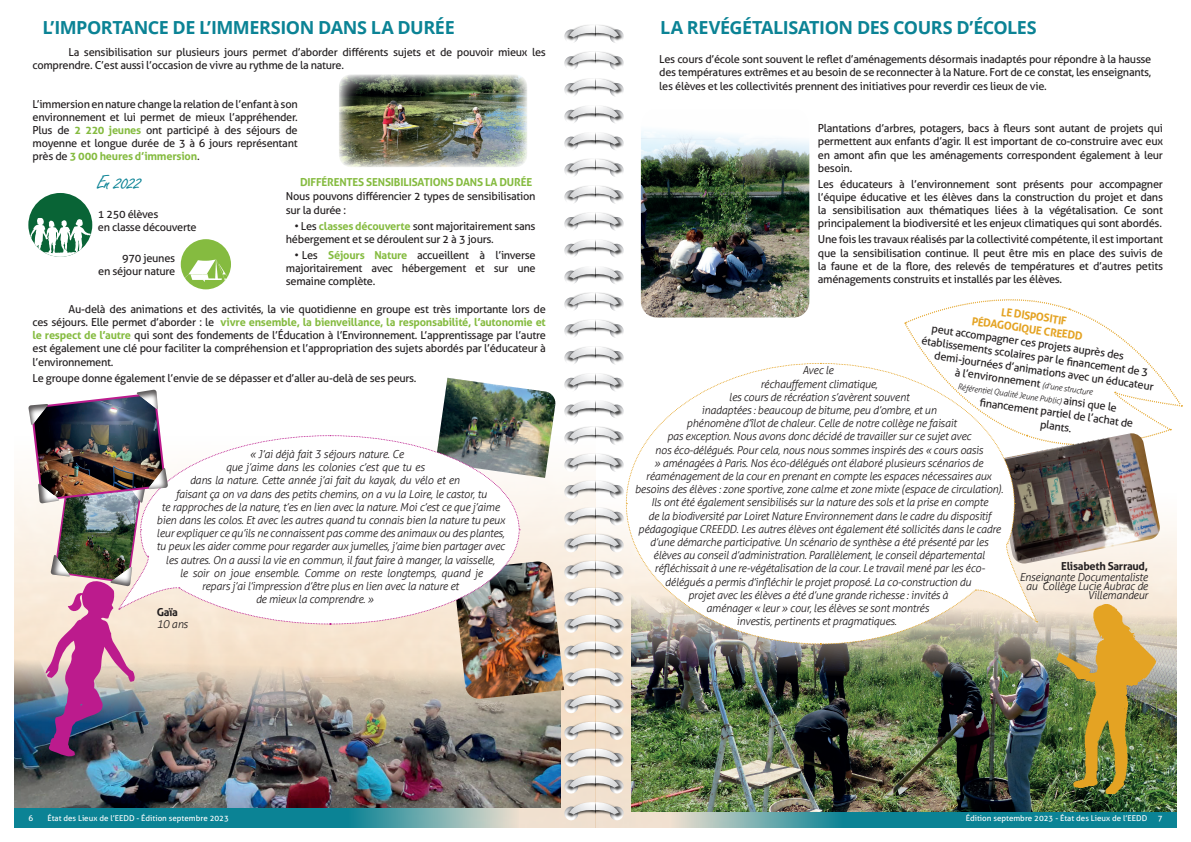
<style>
.page{position:relative;width:1191px;height:842px;background:#fff}
.page>*{position:absolute;margin:0;border:0;box-sizing:border-box;transform-origin:0 0}
.t1{font:21px "Freestyle Script";letter-spacing:-.025em;color:#0b8395}
.t2{font:700 18px "Open Sans";letter-spacing:-.03em;color:#0b8395}
.t3{font:11px/13.2px "Aller";letter-spacing:-.025em;color:#231f20;text-align:justify}
.t4{font:italic 300 11px/13.2px "Aller";letter-spacing:-.025em;color:#231f20;text-align:right}
.t5{font:700 11px "Aller";letter-spacing:-.015em;color:#85bb40}
.t6{font:700 11px/13.2px "Aller";color:#e4a323}
.t7{font:700 11px "Aller";letter-spacing:-.025em;color:#231f20}
.t8{font:8px "Aller";color:#fff}
.t9{font:italic 300 8px "Aller";color:#231f20}
.s1{font-weight:700;color:#85bb40}
</style>
<div class="page">
<img style="left:14px;top:150px;width:796px;height:678px">
<img style="left:564px;top:151px;width:60px;height:7px">
<img style="left:564px;top:158px;width:60px;height:27px">
<img style="left:564px;top:185px;width:60px;height:27px">
<img style="left:564px;top:212px;width:60px;height:26px">
<img style="left:564px;top:238px;width:60px;height:27px">
<img style="left:564px;top:265px;width:60px;height:1px">
<img style="left:564px;top:660px;width:60px;height:7px">
<img style="left:564px;top:667px;width:60px;height:27px">
<img style="left:564px;top:694px;width:60px;height:27px">
<img style="left:564px;top:721px;width:60px;height:26px">
<img style="left:564px;top:747px;width:60px;height:27px">
<img style="left:564px;top:774px;width:60px;height:27px">
<img style="left:564px;top:801px;width:60px;height:27px">
<svg style="left:564px;top:25px;width:60px;height:18px"></svg>
<svg style="left:564px;top:52px;width:60px;height:18px"></svg>
<svg style="left:564px;top:79px;width:60px;height:18px"></svg>
<svg style="left:564px;top:106px;width:60px;height:17px"></svg>
<svg style="left:563px;top:133px;width:61px;height:18px"></svg>
<svg style="left:563px;top:159px;width:61px;height:19px"></svg>
<svg style="left:563px;top:186px;width:61px;height:19px"></svg>
<svg style="left:563px;top:213px;width:61px;height:19px"></svg>
<svg style="left:563px;top:239px;width:61px;height:19px"></svg>
<svg style="left:564px;top:668px;width:60px;height:19px"></svg>
<svg style="left:563px;top:695px;width:61px;height:19px"></svg>
<svg style="left:563px;top:722px;width:61px;height:19px"></svg>
<svg style="left:563px;top:748px;width:61px;height:19px"></svg>
<svg style="left:563px;top:775px;width:61px;height:19px"></svg>
<svg style="left:563px;top:802px;width:61px;height:19px"></svg>
<svg style="left:14px;top:808px;width:505px;height:20px;background:#31929e"></svg>
<svg style="left:671px;top:811px;width:505px;height:17px;background:#338f99"></svg>
<img style="left:632px;top:660px;width:544px;height:151px">
<img style="left:14px;top:646px;width:546px;height:161px">
<img style="left:520px;top:561px;width:44px;height:138px">
<img style="left:435px;top:378px;width:121px;height:100px">
<div style="left:181px;top:239px;width:50px;height:50px;background:#85bb40;border-radius:50%"></div>
<img style="left:181px;top:259px;width:49px;height:23px">
<div style="left:28px;top:193px;width:64px;height:64px;background:#096436;border-radius:50%"></div>
<img style="left:28px;top:218px;width:64px;height:39px">
<img style="left:339px;top:74px;width:188px;height:93px">
<img style="left:19px;top:381px;width:501px;height:377px">
<img style="left:641px;top:130px;width:168px;height:136px">
<img style="left:1055px;top:660px;width:100px;height:133px">
<svg style="left:563px;top:266px;width:619px;height:394px"></svg>
<h2 class="t2" style="left:43px;top:14px;width:414px">L’IMPORTANCE DE L’IMMERSION DANS LA DURÉE</h2>
<h2 class="t2" style="left:660px;top:14px;width:378px">LA REVÉGÉTALISATION DES COURS D’ÉCOLES</h2>
<p class="t3" style="left:33px;top:46px;width:515px;text-indent:36px">La sensibilisation sur plusieurs jours permet d’aborder différents sujets et de pouvoir mieux les comprendre. C’est aussi l’occasion de vivre au rythme de la nature.</p>
<p class="t3" style="left:33px;top:97px;width:267px">L’immersion en nature change la relation de l’enfant à son environnement et lui permet de mieux l’appréhender.<br>Plus de <span class="s1">2 220 jeunes</span> ont participé à des séjours de moyenne et longue durée de 3 à 6 jours représentant près de <span class="s1">3 000 heures d’immersion</span>.</p>
<p class="t3" style="left:286px;top:190px;width:251px">Nous pouvons différencier 2 types de sensibilisation sur la durée :</p>
<p class="t3" style="left:286px;top:219px;width:251px;text-indent:9px">• Les <span class="s1">classes découverte</span> sont majoritairement sans hébergement et se déroulent sur 2 à 3 jours.</p>
<p class="t3" style="left:286px;top:248px;width:251px;text-indent:9px">• Les <span class="s1">Séjours Nature</span> accueillent à l’inverse majoritairement avec hébergement et sur une semaine complète.</p>
<p class="t3" style="left:659px;top:53px;width:493px">Les cours d’école sont souvent le reflet d’aménagements désormais inadaptés pour répondre à la hausse des températures extrêmes et au besoin de se reconnecter à la Nature. Fort de ce constat, les enseignants, les élèves et les collectivités prennent des initiatives pour reverdir ces lieux de vie.</p>
<p class="t3" style="left:818px;top:122px;width:347px">Plantations d’arbres, potagers, bacs à fleurs sont autant de projets qui permettent aux enfants d’agir. Il est important de co-construire avec eux en amont afin que les aménagements correspondent également à leur besoin.</p>
<p class="t3" style="left:818px;top:177px;width:347px">Les éducateurs à l’environnement sont présents pour accompagner l’équipe éducative et les élèves dans la construction du projet et dans la sensibilisation aux thématiques liées à la végétalisation. Ce sont principalement la biodiversité et les enjeux climatiques qui sont abordés.</p>
<p class="t3" style="left:818px;top:233px;width:347px">Une fois les travaux réalisés par la collectivité compétente, il est important que la sensibilisation continue. Il peut être mis en place des suivis de la faune et de la flore, des relevés de températures et d’autres petits aménagements construits et installés par les élèves.</p>
<h1 class="t1" style="left:97px;top:171px;width:46px">En 2022</h1>
<p class="t5" style="left:300px;top:175px;width:234px">DIFFÉRENTES SENSIBILISATIONS DANS LA DURÉE</p>
<p class="t3" style="left:98px;top:207px;width:100px">1 250 élèves<br>en classe découverte</p>
<p class="t3" style="left:98px;top:251px;width:78px;text-align:right">970 jeunes<br>en séjour nature</p>
<p class="t3" style="left:33px;top:302px;width:515px;text-indent:36px">Au-delà des animations et des activités, la vie quotidienne en groupe est très importante lors de ces séjours. Elle permet d’aborder : le <span class="s1">vivre ensemble, la bienveillance, la responsabilité, l’autonomie et le respect de l’autre</span> qui sont des fondements de l’Éducation à l’Environnement. L’apprentissage par l’autre est également une clé pour faciliter la compréhension et l’appropriation des sujets abordés par l’éducateur à l’environnement.</p>
<p class="t3" style="left:33px;top:371px;width:385px">Le groupe donne également l’envie de se dépasser et d’aller au-delà de ses peurs.</p>
<p class="t4" style="left:250px;top:447px;width:156px">« J’ai déjà fait 3 séjours nature. Ce</p>
<p class="t4" style="left:226px;top:461px;width:201px">que j’aime dans les colonies c’est que tu es</p>
<p class="t4" style="left:190px;top:474px;width:272px">dans la nature. Cette année j’ai fait du kayak, du vélo et en</p>
<p class="t4" style="left:176px;top:487px;width:313px">faisant ça on va dans des petits chemins, on a vu la Loire, le castor, tu</p>
<p class="t4" style="left:162px;top:500px;width:340px">te rapproches de la nature, t’es en lien avec la nature. Moi c’est ce que j’aime</p>
<p class="t4" style="left:157px;top:513px;width:350px">bien dans les colos. Et avec les autres quand tu connais bien la nature tu peux</p>
<p class="t4" style="left:157px;top:527px;width:350px">leur expliquer ce qu’ils ne connaissent pas comme des animaux ou des plantes,</p>
<p class="t4" style="left:157px;top:540px;width:350px">tu peux les aider comme pour regarder aux jumelles, j’aime bien partager avec</p>
<p class="t4" style="left:166px;top:553px;width:331px">les autres. On a aussi la vie en commun, il faut faire à manger, la vaisselle,</p>
<p class="t4" style="left:180px;top:566px;width:305px">le soir on joue ensemble. Comme on reste longtemps, quand je</p>
<p class="t4" style="left:202px;top:579px;width:258px">repars j’ai l’impression d’être plus en lien avec la nature et</p>
<p class="t4" style="left:256px;top:593px;width:119px">de mieux la comprendre. »</p>
<p class="t7" style="left:157px;top:605px;width:23px">Gaïa</p>
<p class="t4" style="left:157px;top:617px;width:33px">10 ans</p>
<p class="t6" style="left:974px;top:301px;width:113px;text-indent:28px;rotate:8deg">LE DISPOSITIF<br>PÉDAGOGIQUE CREEDD</p>
<p class="t3" style="left:932px;top:322px;width:196px;rotate:8deg">peut accompagner ces projets auprès des</p>
<p class="t3" style="left:922px;top:334px;width:230px;rotate:8deg">établissements scolaires par le fi nancement de 3</p>
<p class="t3" style="left:935px;top:349px;width:223px;rotate:8deg">demi-journées d’animations avec un éducateur</p>
<p class="t4" style="left:635px;top:364px;width:370px;text-align:center">Avec le<br>réchauffement climatique,<br>les cours de récréation s’avèrent souvent<br>inadaptées : beaucoup de bitume, peu d’ombre, et un<br>phénomène d’îlot de chaleur. Celle de notre collège ne faisait<br>pas exception. Nous avons donc décidé de travailler sur ce sujet avec<br>nos éco-délégués. Pour cela, nous nous sommes inspirés des « cours oasis<br>» aménagées à Paris. Nos éco-délégués ont élaboré plusieurs scénarios de réaménagement de la cour en prenant en compte les espaces nécessaires aux besoins des élèves : zone sportive, zone calme et zone mixte (espace de circulation).<br>Ils ont été également sensibilisés sur la nature des sols et la prise en compte<br>de la biodiversité par Loiret Nature Environnement dans le cadre du dispositif pédagogique CREEDD. Les autres élèves ont également été sollicités dans le cadre d’une démarche participative. Un scénario de synthèse a été présenté par les élèves au conseil d’administration. Parallèlement, le conseil départemental réfléchissait à une re-végétalisation de la cour. Le travail mené par les éco&shy;délégués a permis d’infléchir le projet proposé. La co-construction du<br>projet avec les élèves a été d’une grande richesse : invités à<br>aménager « leur » cour, les élèves se sont montrés<br>investis, pertinents et pragmatiques.</p>
<p class="t3" style="left:956px;top:365px;width:88px;rotate:8deg">à l’environnement</p>
<p class="t9" style="left:958px;top:382px;width:107px;rotate:8deg">Référentiel Qualité Jeune Public)</p>
<p class="t9" style="left:1043px;top:380px;width:52px;rotate:8deg">(d’une structure</p>
<p class="t3" style="left:980px;top:395px;width:156px;rotate:8deg">fi nancement partiel de l’achat de</p>
<p class="t3" style="left:1064px;top:394px;width:55px;rotate:8deg">ainsi que le</p>
<p class="t3" style="left:1041px;top:417px;width:33px;rotate:8deg">plants.</p>
<p class="t7" style="left:1061px;top:559px;width:88px">Elisabeth Sarraud,</p>
<p class="t4" style="left:1019px;top:573px;width:130px;line-height:9px">Enseignante Documentaliste au Collège Lucie Aubrac de<br>Villemandeur</p>
<p class="t8" style="left:28px;top:813px;width:6px">6</p>
<p class="t8" style="left:47px;top:813px;width:183px">État des Lieux de l’EEDD - Édition septembre 2023</p>
<p class="t8" style="left:965px;top:813px;width:183px">Édition septembre 2023 - État des Lieux de l’EEDD</p>
<p class="t8" style="left:1158px;top:813px;width:6px">7</p>
</div>
